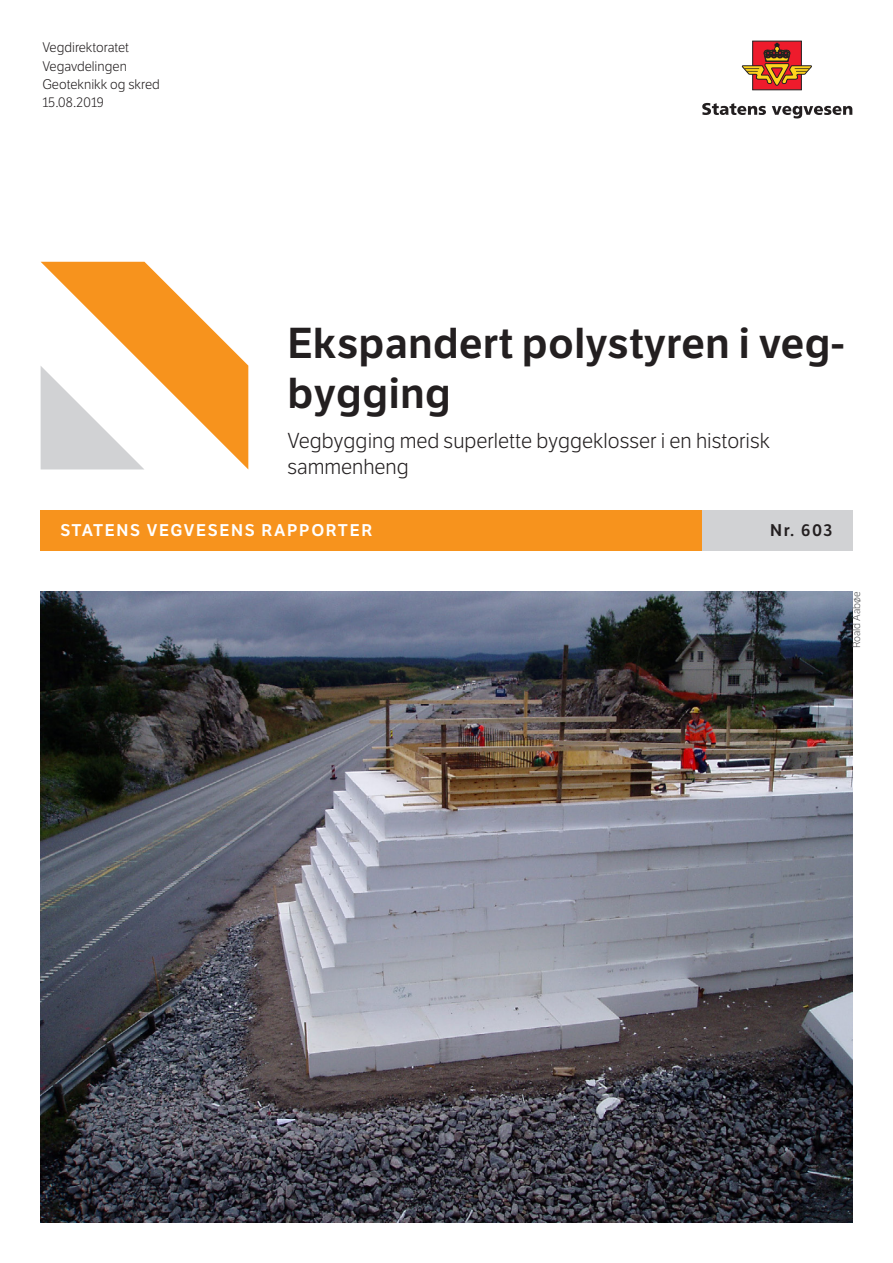
<style>
.page{position:relative;width:893px;height:1263px;background:#fff}
.page>*{position:absolute;margin:0;border:0;box-sizing:border-box;transform-origin:0 0}
.t1{font:600 42px/50.4px "LFT Etica";color:#231f20}
.t2{font:300 21px/25.2px "LFT Etica";color:#231f20}
.t3{font:600 16.5px "LFT Etica";letter-spacing:.1em;color:#fff}
.t4{font:600 16.5px "LFT Etica";color:#231f20}
.t5{font:300 13.5px/18.5px "LFT Etica";color:#231f20}
.t6{font:300 10.5px "LFT Etica";color:#57585a}
</style>
<div class="page">
<div style="left:41px;top:510px;width:667px;height:41px;background:#f7931d"></div>
<div style="left:702px;top:510px;width:150px;height:41px;background:#d1d2d4"></div>
<svg style="left:41px;top:262px;width:207px;height:207px"></svg>
<img style="left:41px;top:591px;width:811px;height:631px">
<svg style="left:702px;top:103px;width:64px;height:12px"></svg>
<svg style="left:772px;top:106px;width:80px;height:12px"></svg>
<div style="left:752px;top:41px;width:50px;height:49px;background:#ee1b2c"></div>
<svg style="left:741px;top:42px;width:71px;height:45px"></svg>
<p class="t5" style="left:42px;top:39px;width:119px">Vegdirektoratet<br>Vegavdelingen<br>Geoteknikk og skred<br>15.08.2019</p>
<h1 class="t1" style="left:287px;top:318px;width:559px">Ekspandert polystyren i veg&shy;bygging</h1>
<p class="t2" style="left:287px;top:429px;width:484px">Vegbygging med superlette byggeklosser i en historisk sammenheng</p>
<p class="t3" style="left:61px;top:521px;width:313px">STATENS VEGVESENS RAPPORTER</p>
<p class="t4" style="left:770px;top:521px;width:64px">Nr. 603</p>
<p class="t6" style="left:850px;top:648px;width:59px;rotate:-90deg">Roald Aabøe</p>
</div>
